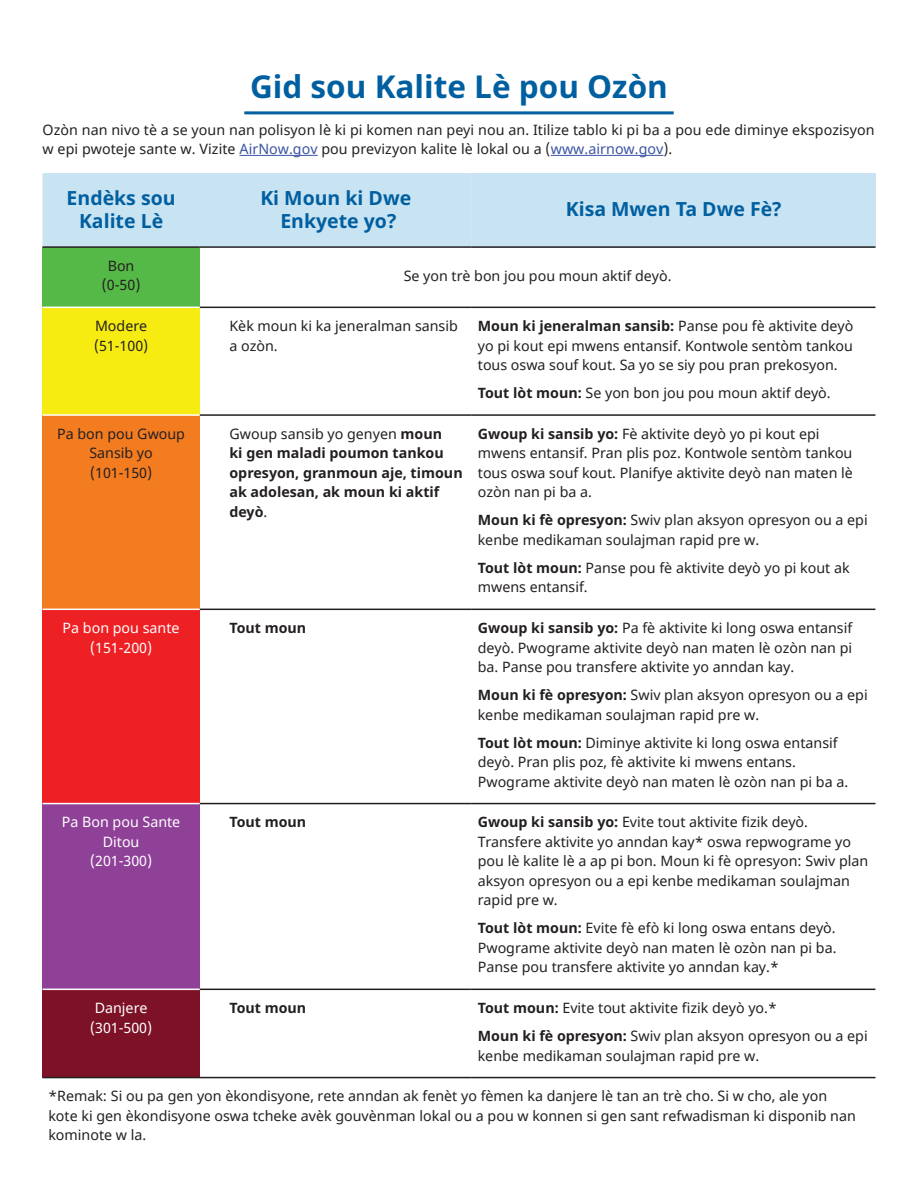
<style>
.page{position:relative;width:918px;height:1188px;background:#fff}
.page>*{position:absolute;margin:0;border:0;box-sizing:border-box;transform-origin:0 0}
.H1{font:700 31.5px "Noto Sans";color:#005fa0}
.tab_head{font:700 19.5px/23.4px "Noto Sans";color:#005fa0;text-align:center}
.tab_txt{font:14.25px/19.5px "Noto Sans";color:#231f20}
.txt{font:14.25px/19.5px "Noto Sans";letter-spacing:.005em;color:#231f20}
.tab_txt-2{font:700 14.25px/19.5px "Noto Sans";color:#231f20}
.tab_txt-3{font:14.25px/19.5px "Noto Sans";color:#fff;text-align:center}
.s1{color:#3a53a4}
.s2{font-weight:700}
.s3{font-weight:400}
</style>
<div class="page">
<hr style="left:239px;top:155px;width:79px;height:1px;background:#3a53a4">
<hr style="left:551px;top:155px;width:113px;height:1px;background:#3a53a4">
<div style="left:43px;top:173px;width:429px;height:73px;background:#c8e3f1"></div>
<div style="left:472px;top:173px;width:403px;height:74px;background:#c8e3f1"></div>
<div style="left:43px;top:247px;width:157px;height:60px;background:#55b947"></div>
<div style="left:43px;top:307px;width:157px;height:108px;background:#f7ec12"></div>
<div style="left:43px;top:415px;width:157px;height:194px;background:#f47c20"></div>
<div style="left:43px;top:609px;width:157px;height:195px;background:#ed2024"></div>
<div style="left:43px;top:804px;width:157px;height:185px;background:#8f4198"></div>
<div style="left:43px;top:989px;width:157px;height:89px;background:#7d1227"></div>
<hr style="left:43px;top:246px;width:157px;height:2px;background:#231f20">
<hr style="left:200px;top:246px;width:272px;height:2px;background:#231f20">
<hr style="left:472px;top:246px;width:403px;height:2px;background:#231f20">
<hr style="left:200px;top:307px;width:272px;height:1px;background:#231f20">
<hr style="left:472px;top:307px;width:403px;height:1px;background:#231f20">
<hr style="left:200px;top:414px;width:272px;height:2px;background:#231f20">
<hr style="left:472px;top:414px;width:403px;height:2px;background:#231f20">
<hr style="left:200px;top:609px;width:272px;height:1px;background:#231f20">
<hr style="left:472px;top:609px;width:403px;height:1px;background:#231f20">
<hr style="left:200px;top:803px;width:272px;height:1px;background:#231f20">
<hr style="left:472px;top:803px;width:403px;height:1px;background:#231f20">
<hr style="left:200px;top:989px;width:272px;height:1px;background:#231f20">
<hr style="left:472px;top:989px;width:403px;height:1px;background:#231f20">
<hr style="left:43px;top:1077px;width:157px;height:1px;background:#231f20">
<hr style="left:200px;top:1077px;width:272px;height:1px;background:#231f20">
<hr style="left:472px;top:1077px;width:403px;height:1px;background:#231f20">
<hr style="left:43px;top:307px;width:157px;height:1px;background:#fff">
<hr style="left:43px;top:414px;width:157px;height:2px;background:#fff">
<hr style="left:43px;top:609px;width:157px;height:1px;background:#fff">
<hr style="left:43px;top:803px;width:157px;height:1px;background:#fff">
<hr style="left:43px;top:989px;width:157px;height:1px;background:#fff">
<hr style="left:244px;top:111px;width:430px;height:3px;background:#005f9f">
<p class="H1" style="left:250px;top:69px;width:419px">Gid sou Kalite Lè pou Ozòn</p>
<p class="txt" style="left:43px;top:120px;width:834px">Ozòn nan nivo tè a se youn nan polisyon lè ki pi komen nan peyi nou an. Itilize tablo ki pi ba a pou ede diminye ekspozisyon w epi pwoteje sante w. Vizite <span class="s1">AirNow.gov</span> pou previzyon kalite lè lokal ou a (<span class="s1">www.airnow.gov</span>).</p>
<h1 class="tab_head" style="left:67px;top:186px;width:111px">Endèks sou<br>Kalite Lè</h1>
<h1 class="tab_head" style="left:260px;top:186px;width:152px">Ki Moun ki Dwe<br>Enkyete yo?</h1>
<h1 class="tab_head" style="left:566px;top:198px;width:217px">Kisa Mwen Ta Dwe Fè?</h1>
<p class="tab_txt" style="left:108px;top:256px;width:28px">Bon</p>
<p class="tab_txt" style="left:102px;top:276px;width:40px">(0-50)</p>
<p class="tab_txt" style="left:404px;top:266px;width:269px">Se yon trè bon jou pou moun aktif deyò.</p>
<p class="tab_txt" style="left:95px;top:317px;width:54px">Modere</p>
<p class="tab_txt" style="left:94px;top:336px;width:56px">(51-100)</p>
<p class="tab_txt" style="left:229px;top:317px;width:230px">Kèk moun ki ka jeneralman sansib a ozòn.</p>
<p class="tab_txt" style="left:478px;top:317px;width:377px;text-align:justify"><span class="s2">Moun ki jeneralman sansib:</span> Panse pou fè aktivite deyò yo pi kout epi mwens entansif. Kontwole sentòm tankou tous oswa souf kout. Sa yo se siy pou pran prekosyon.</p>
<p class="tab_txt" style="left:478px;top:384px;width:354px"><span class="s2">Tout lòt moun:</span> Se yon bon jou pou moun aktif deyò.</p>
<p class="tab_txt" style="left:57px;top:424px;width:129px;text-align:center">Pa bon pou Gwoup<br>Sansib yo</p>
<p class="tab_txt" style="left:90px;top:463px;width:64px">(101-150)</p>
<p class="tab_txt-2" style="left:229px;top:424px;width:235px"><span class="s3">Gwoup sansib yo genyen</span> moun<br>ki gen maladi poumon tankou opresyon, granmoun aje, timoun ak adolesan, ak moun ki aktif deyò<span class="s3">.</span></p>
<p class="tab_txt" style="left:478px;top:424px;width:377px"><span class="s2">Gwoup ki sansib yo:</span> Fè aktivite deyò yo pi kout epi mwens entansif. Pran plis poz. Kontwole sentòm tankou tous oswa souf kout. Planifye aktivite deyò nan maten lè ozòn nan pi ba a.</p>
<p class="tab_txt" style="left:478px;top:511px;width:391px"><span class="s2">Moun ki fè opresyon:</span> Swiv plan aksyon opresyon ou a epi kenbe medikaman soulajman rapid pre w.</p>
<p class="tab_txt" style="left:478px;top:558px;width:373px"><span class="s2">Tout lòt moun:</span> Panse pou fè aktivite deyò yo pi kout ak mwens entansif.</p>
<p class="tab_txt-3" style="left:63px;top:619px;width:118px">Pa bon pou sante</p>
<p class="tab_txt-3" style="left:90px;top:638px;width:64px">(151-200)</p>
<p class="tab_txt-2" style="left:229px;top:618px;width:78px">Tout moun</p>
<p class="tab_txt" style="left:478px;top:619px;width:376px;text-align:justify"><span class="s2">Gwoup ki sansib yo:</span> Pa fè aktivite ki long oswa entansif deyò. Pwograme aktivite deyò nan maten lè ozòn nan pi ba. Panse pou transfere aktivite yo anndan kay.</p>
<p class="tab_txt" style="left:478px;top:686px;width:391px"><span class="s2">Moun ki fè opresyon:</span> Swiv plan aksyon opresyon ou a epi kenbe medikaman soulajman rapid pre w.</p>
<p class="tab_txt" style="left:478px;top:733px;width:372px"><span class="s2">Tout lòt moun:</span> Diminye aktivite ki long oswa entansif deyò. Pran plis poz, fè aktivite ki mwens entans.<br>Pwograme aktivite deyò nan maten lè ozòn nan pi ba a.</p>
<p class="tab_txt-3" style="left:62px;top:813px;width:120px">Pa Bon pou Sante<br>Ditou</p>
<p class="tab_txt-3" style="left:90px;top:852px;width:64px">(201-300)</p>
<p class="tab_txt-2" style="left:229px;top:813px;width:78px">Tout moun</p>
<p class="tab_txt" style="left:478px;top:813px;width:392px"><span class="s2">Gwoup ki sansib yo:</span> Evite tout aktivite fizik deyò.<br>Transfere aktivite yo anndan kay* oswa repwograme yo pou lè kalite lè a ap pi bon. Moun ki fè opresyon: Swiv plan aksyon opresyon ou a epi kenbe medikaman soulajman rapid pre w.</p>
<p class="tab_txt" style="left:478px;top:919px;width:360px;text-align:justify"><span class="s2">Tout lòt moun:</span> Evite fè efò ki long oswa entans deyò.<br>Pwograme aktivite deyò nan maten lè ozòn nan pi ba.<br>Panse pou transfere aktivite yo anndan kay.*</p>
<p class="tab_txt-2" style="left:229px;top:998px;width:78px">Tout moun</p>
<p class="tab_txt" style="left:478px;top:999px;width:300px"><span class="s2">Tout moun:</span> Evite tout aktivite fizik deyò yo.*</p>
<p class="tab_txt" style="left:478px;top:1027px;width:391px"><span class="s2">Moun ki fè opresyon:</span> Swiv plan aksyon opresyon ou a epi kenbe medikaman soulajman rapid pre w.</p>
<p class="tab_txt" style="left:49px;top:1087px;width:809px">*Remak: Si ou pa gen yon èkondisyone, rete anndan ak fenèt yo fèmen ka danjere lè tan an trè cho. Si w cho, ale yon kote ki gen èkondisyone oswa tcheke avèk gouvènman lokal ou a pou w konnen si gen sant refwadisman ki disponib nan kominote w la.</p>
<p class="tab_txt-3" style="left:95px;top:999px;width:54px">Danjere</p>
<p class="tab_txt-3" style="left:90px;top:1018px;width:64px">(301-500)</p>
</div>
